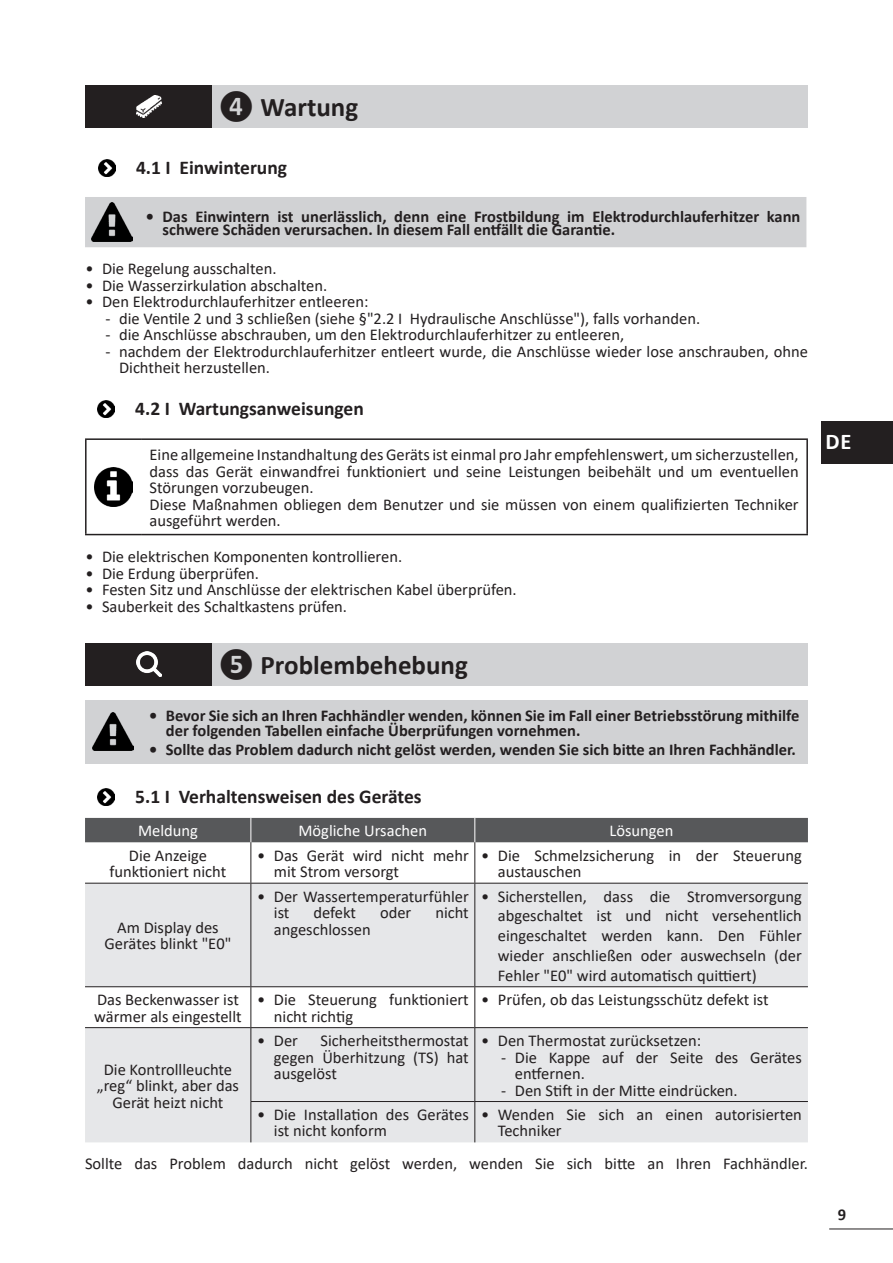
<style>
.page{position:relative;width:893px;height:1263px;background:#fff}
.page>*{position:absolute;margin:0;border:0;box-sizing:border-box;transform-origin:0 0}
.t1{font:700 27px "Calibri";color:#231f20}
.t2{font:700 22.5px "Calibri";color:#fff}
.t3{font:700 19.5px "Calibri";color:#231f20}
.t4{font:16.5px/16.5px "Calibri";color:#231f20}
.t5{font:700 16.5px/13.5px "Calibri";color:#231f20}
.t6{font:16.5px "Calibri";color:#fff}
</style>
<div class="page">
<hr style="left:829px;top:1228px;width:64px;height:1px;background:#231f20">
<div style="left:85px;top:85px;width:128px;height:43px;background:#231f20"></div>
<div style="left:213px;top:85px;width:595px;height:43px;background:#d1d2d4"></div>
<img style="left:136px;top:95px;width:26px;height:23px">
<img style="left:98px;top:159px;width:17px;height:17px">
<div style="left:85px;top:197px;width:721px;height:50px;background:#d1d2d4"></div>
<img style="left:92px;top:203px;width:41px;height:38px">
<img style="left:97px;top:400px;width:17px;height:17px">
<hr style="left:85px;top:438px;width:56px;height:2px;background:#231f20">
<hr style="left:85px;top:440px;width:2px;height:94px;background:#231f20">
<hr style="left:141px;top:438px;width:667px;height:2px;background:#231f20">
<hr style="left:806px;top:440px;width:2px;height:94px;background:#231f20">
<hr style="left:85px;top:534px;width:56px;height:1px;background:#231f20">
<hr style="left:141px;top:534px;width:667px;height:1px;background:#231f20">
<img style="left:94px;top:468px;width:39px;height:38px">
<div style="left:85px;top:643px;width:128px;height:42px;background:#231f20"></div>
<div style="left:213px;top:643px;width:595px;height:42px;background:#d1d2d4"></div>
<img style="left:136px;top:651px;width:26px;height:26px">
<div style="left:85px;top:700px;width:55px;height:63px;background:#d1d2d4"></div>
<div style="left:140px;top:700px;width:668px;height:63px;background:#d1d2d4"></div>
<img style="left:92px;top:712px;width:41px;height:39px">
<img style="left:97px;top:788px;width:17px;height:17px">
<svg style="left:85px;top:884px;width:723px;height:258px;fill:#e6e7e9"></svg>
<div style="left:85px;top:818px;width:723px;height:24px;background:#57585a"></div>
<hr style="left:250px;top:842px;width:1px;height:41px;background:#231f20">
<hr style="left:474px;top:842px;width:1px;height:41px;background:#231f20">
<hr style="left:85px;top:883px;width:166px;height:1px;background:#231f20">
<hr style="left:251px;top:883px;width:224px;height:1px;background:#231f20">
<hr style="left:250px;top:883px;width:1px;height:103px;background:#231f20">
<hr style="left:475px;top:883px;width:333px;height:1px;background:#231f20">
<hr style="left:474px;top:883px;width:1px;height:103px;background:#231f20">
<hr style="left:85px;top:986px;width:166px;height:1px;background:#231f20">
<hr style="left:251px;top:986px;width:224px;height:1px;background:#231f20">
<hr style="left:250px;top:987px;width:1px;height:40px;background:#231f20">
<hr style="left:475px;top:986px;width:333px;height:1px;background:#231f20">
<hr style="left:474px;top:987px;width:1px;height:40px;background:#231f20">
<hr style="left:85px;top:1027px;width:166px;height:1px;background:#231f20">
<hr style="left:251px;top:1027px;width:224px;height:1px;background:#231f20">
<hr style="left:250px;top:1028px;width:1px;height:73px;background:#231f20">
<hr style="left:475px;top:1027px;width:333px;height:1px;background:#231f20">
<hr style="left:474px;top:1028px;width:1px;height:73px;background:#231f20">
<hr style="left:250px;top:1101px;width:225px;height:1px;background:#231f20">
<hr style="left:250px;top:1102px;width:1px;height:40px;background:#231f20">
<hr style="left:475px;top:1101px;width:333px;height:1px;background:#231f20">
<hr style="left:474px;top:1102px;width:1px;height:40px;background:#231f20">
<div style="left:821px;top:421px;width:72px;height:42px;background:#231f20"></div>
<h1 class="t1" style="left:219px;top:88px;width:141px">❹ Wartung</h1>
<p class="t3" style="left:136px;top:153px;width:153px">4.1 I Einwinterung</p>
<p class="t5" style="left:163px;top:209px;width:639px;text-indent:-17px">• Das Einwintern ist unerlässlich, denn eine Frostbildung im Elektrodurchlauferhitzer kann schwere Schäden verursachen. In diesem Fall entfällt die Garantie.</p>
<p class="t4" style="left:85px;top:260px;width:193px">• Die Regelung ausschalten.</p>
<p class="t4" style="left:85px;top:277px;width:243px">• Die Wasserzirkulation abschalten.</p>
<p class="t4" style="left:85px;top:293px;width:285px">• Den Elektrodurchlauferhitzer entleeren:</p>
<p class="t4" style="left:105px;top:310px;width:596px">- die Ventile 2 und 3 schließen (siehe §"2.2 I Hydraulische Anschlüsse"), falls vorhanden.</p>
<p class="t4" style="left:105px;top:326px;width:520px">- die Anschlüsse abschrauben, um den Elektrodurchlauferhitzer zu entleeren,</p>
<p class="t4" style="left:119px;top:343px;width:690px;text-indent:-14px">- nachdem der Elektrodurchlauferhitzer entleert wurde, die Anschlüsse wieder lose anschrauben, ohne<br>Dichtheit herzustellen.</p>
<p class="t3" style="left:135px;top:395px;width:230px">4.2 I Wartungsanweisungen</p>
<p class="t4" style="left:150px;top:446px;width:651px">Eine allgemeine Instandhaltung des Geräts ist einmal pro Jahr empfehlenswert, um sicherzustellen, dass das Gerät einwandfrei funktioniert und seine Leistungen beibehält und um eventuellen Störungen vorzubeugen.<br>Diese Maßnahmen obliegen dem Benutzer und sie müssen von einem qualifizierten Techniker ausgeführt werden.</p>
<p class="t4" style="left:85px;top:548px;width:318px">• Die elektrischen Komponenten kontrollieren.</p>
<p class="t4" style="left:85px;top:565px;width:175px">• Die Erdung überprüfen.</p>
<p class="t4" style="left:85px;top:581px;width:433px">• Festen Sitz und Anschlüsse der elektrischen Kabel überprüfen.</p>
<p class="t4" style="left:85px;top:598px;width:263px">• Sauberkeit des Schaltkastens prüfen.</p>
<h1 class="t1" style="left:219px;top:646px;width:251px">❺ Problembehebung</h1>
<p class="t5" style="left:166px;top:707px;width:635px;line-height:15px;text-indent:-17px">• Bevor Sie sich an Ihren Fachhändler wenden, können Sie im Fall einer Betriebsstörung mithilfe der folgenden Tabellen einfache Überprüfungen vornehmen.</p>
<p class="t5" style="left:149px;top:742px;width:648px">• Sollte das Problem dadurch nicht gelöst werden, wenden Sie sich bitte an Ihren Fachhändler.</p>
<p class="t3" style="left:135px;top:783px;width:288px">5.1 I Verhaltensweisen des Gerätes</p>
<p class="t6" style="left:138px;top:819px;width:61px">Meldung</p>
<p class="t6" style="left:298px;top:819px;width:130px">Mögliche Ursachen</p>
<p class="t6" style="left:609px;top:819px;width:65px">Lösungen</p>
<p class="t4" style="left:110px;top:846px;width:118px;text-align:center">Die Anzeige funktioniert nicht</p>
<p class="t4" style="left:274px;top:846px;width:196px;text-indent:-17px">• Das Gerät wird nicht mehr mit Strom versorgt</p>
<p class="t4" style="left:498px;top:846px;width:306px;text-indent:-17px">• Die Schmelzsicherung in der Steuerung austauschen</p>
<p class="t4" style="left:105px;top:919px;width:128px;text-align:center">Am Display des<br>Gerätes blinkt "E0"</p>
<p class="t4" style="left:274px;top:887px;width:196px;text-indent:-17px">• Der Wassertemperaturfühler ist</p>
<p class="t4" style="left:313px;top:904px;width:44px">defekt</p>
<p class="t4" style="left:380px;top:904px;width:33px">oder</p>
<p class="t4" style="left:435px;top:904px;width:35px">nicht</p>
<p class="t4" style="left:274px;top:920px;width:98px">angeschlossen</p>
<p class="t4" style="left:498px;top:886px;width:306px;line-height:19.8px;text-align:justify;text-indent:-17px">• Sicherstellen, dass die Stromversorgung abgeschaltet ist und nicht versehentlich eingeschaltet werden kann. Den Fühler wieder anschließen oder auswechseln (der Fehler "E0" wird automatisch quittiert)</p>
<p class="t4" style="left:94px;top:991px;width:149px">Das Beckenwasser ist wärmer als eingestellt</p>
<p class="t4" style="left:274px;top:991px;width:196px;text-indent:-17px">• Die Steuerung funktioniert nicht richtig</p>
<p class="t4" style="left:481px;top:991px;width:289px">• Prüfen, ob das Leistungsschütz defekt ist</p>
<p class="t4" style="left:97px;top:1060px;width:144px;text-align:center">Die Kontrollleuchte „reg“ blinkt, aber das<br>Gerät heizt nicht</p>
<p class="t4" style="left:274px;top:1032px;width:196px;text-align:justify;text-indent:47px">Sicherheitsthermostat gegen Überhitzung (TS) hat ausgelöst</p>
<p class="t4" style="left:481px;top:1032px;width:222px">• Den Thermostat zurücksetzen:</p>
<p class="t4" style="left:257px;top:1032px;width:42px">• Der</p>
<p class="t4" style="left:515px;top:1048px;width:289px;text-indent:-14px">- Die Kappe auf der Seite des Gerätes entfernen.</p>
<p class="t4" style="left:501px;top:1081px;width:238px">- Den Stift in der Mitte eindrücken.</p>
<p class="t4" style="left:274px;top:1106px;width:196px;text-indent:-17px">• Die Installation des Gerätes ist nicht konform</p>
<p class="t4" style="left:498px;top:1106px;width:306px;text-indent:-17px">• Wenden Sie sich an einen autorisierten<br>Techniker</p>
<p class="t4" style="left:85px;top:1155px;width:724px">Sollte das Problem dadurch nicht gelöst werden, wenden Sie sich bitte an Ihren Fachhändler.</p>
<h2 class="t2" style="left:825px;top:426px;width:28px">DE</h2>
<p class="t5" style="left:838px;top:1208px;width:10px">9</p>
</div>
